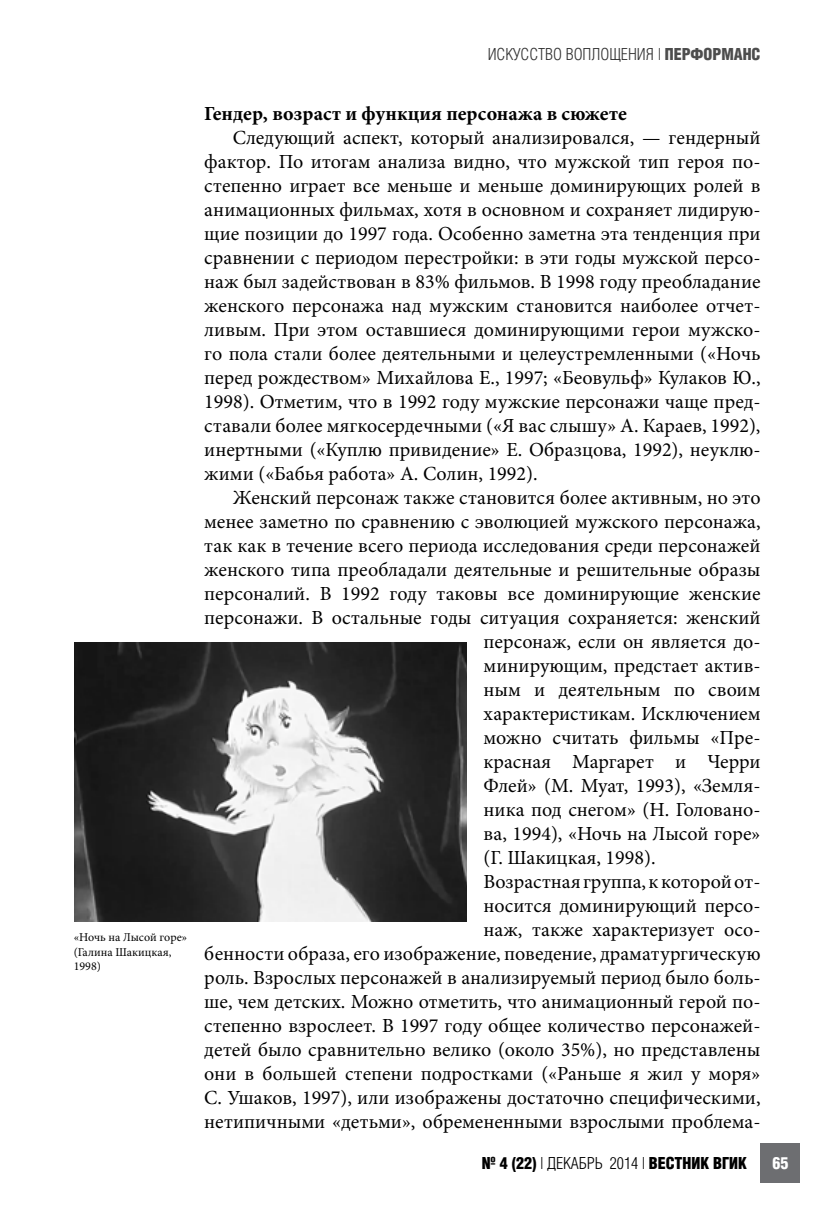
<style>
.page{position:relative;width:823px;height:1219px;background:#fff}
.page>*{position:absolute;margin:0;border:0;box-sizing:border-box;transform-origin:0 0}
.t1{font:20px/24px "Minion Pro";color:#000;text-align:justify}
.t2{font:700 20px "Minion Pro";color:#000}
.t3{font:700 16px "AG Letterica Cond L";color:#000}
.t4{font:16px "AG Letterica Cond L";color:#333}
.t5{font:700 16px "AG Letterica Cond L";color:#fff}
.t6{font:12px/14.4px "Minion Pro";color:#000}
.s1{font-weight:700;color:#4d4d4d}
.s2{font-weight:400}
</style>
<div class="page">
<div style="left:760px;top:1143px;width:39px;height:40px;background:#6d6e71"></div>
<img style="left:74px;top:643px;width:392px;height:278px">
<p class="t6" style="left:74px;top:930px;width:115px">«Ночь на Лысой горе» (Галина Шакицкая,<br>1998)</p>
<p class="t4" style="left:487px;top:44px;width:274px">ИСКУССТВО ВОПЛОЩЕНИЯ | <span class="s1">ПЕРФОРМАНС</span></p>
<p class="t2" style="left:204px;top:100px;width:424px">Гендер, возраст и функция персонажа в сюжете</p>
<p class="t1" style="left:204px;top:126px;width:557px;text-indent:28px">Следующий аспект, который анализировался, — гендерный фактор. По итогам анализа видно, что мужской тип героя по&shy;степенно играет все меньше и меньше доминирующих ролей в анимационных фильмах, хотя в основном и сохраняет лидирую&shy;щие позиции до 1997 года. Особенно заметна эта тенденция при сравнении с периодом перестройки: в эти годы мужской персо&shy;наж был задействован в 83% фильмов. В 1998 году преобладание женского персонажа над мужским становится наиболее отчет&shy;ливым. При этом оставшиеся доминирующими герои мужско&shy;го пола стали более деятельными и целеустремленными («Ночь перед рождеством» Михайлова Е., 1997; «Беовульф» Кулаков Ю., 1998). Отметим, что в 1992 году мужские персонажи чаще пред&shy;ставали более мягкосердечными («Я вас слышу» А. Караев, 1992), инертными («Куплю привидение» Е. Образцова, 1992), неуклю&shy;жими («Бабья работа» А. Солин, 1992).</p>
<p class="t1" style="left:232px;top:486px;width:529px">Женский персонаж также становится более активным, но это</p>
<p class="t1" style="left:204px;top:510px;width:557px">менее заметно по сравнению с эволюцией мужского персонажа,</p>
<p class="t1" style="left:204px;top:534px;width:557px">так как в течение всего периода исследования среди персонажей</p>
<p class="t1" style="left:204px;top:558px;width:557px">женского типа преобладали деятельные и решительные образы</p>
<p class="t1" style="left:204px;top:582px;width:557px">персоналий. В 1992 году таковы все доминирующие женские</p>
<p class="t1" style="left:204px;top:606px;width:557px">персонажи. В остальные годы ситуация сохраняется: женский</p>
<p class="t1" style="left:483px;top:630px;width:278px">персонаж, если он является до-</p>
<p class="t1" style="left:483px;top:654px;width:278px">минирующим, предстает актив-</p>
<p class="t1" style="left:483px;top:678px;width:278px">ным и деятельным по своим</p>
<p class="t1" style="left:483px;top:702px;width:278px">характеристикам. Исключением</p>
<p class="t1" style="left:483px;top:726px;width:278px">можно считать фильмы «Пре-</p>
<p class="t1" style="left:483px;top:750px;width:278px">красная Маргарет и Черри</p>
<p class="t1" style="left:483px;top:774px;width:278px">Флей» (М. Муат, 1993), «Земля-</p>
<p class="t1" style="left:483px;top:798px;width:278px">ника под снегом» (Н. Головано-</p>
<p class="t1" style="left:483px;top:822px;width:278px">ва, 1994), «Ночь на Лысой горе»</p>
<p class="t1" style="left:483px;top:846px;width:173px">(Г. Шакицкая, 1998).</p>
<p class="t1" style="left:483px;top:870px;width:278px">Возрастная группа, к которой от-</p>
<p class="t1" style="left:483px;top:894px;width:278px">носится доминирующий персо-</p>
<p class="t1" style="left:483px;top:918px;width:278px">наж, также характеризует осо-</p>
<p class="t1" style="left:204px;top:942px;width:557px">бенности образа, его изображение, поведение, драматургическую</p>
<p class="t1" style="left:204px;top:966px;width:557px">роль. Взрослых персонажей в анализируемый период было боль-</p>
<p class="t1" style="left:204px;top:990px;width:557px">ше, чем детских. Можно отметить, что анимационный герой по-</p>
<p class="t1" style="left:204px;top:1014px;width:557px">степенно взрослеет. В 1997 году общее количество персонажей-</p>
<p class="t1" style="left:204px;top:1038px;width:557px">детей было сравнительно велико (около 35%), но представлены</p>
<p class="t1" style="left:204px;top:1062px;width:557px">они в большей степени подростками («Раньше я жил у моря»</p>
<p class="t1" style="left:204px;top:1086px;width:557px">С. Ушаков, 1997), или изображены достаточно специфическими,</p>
<p class="t1" style="left:204px;top:1110px;width:557px">нетипичными «детьми», обремененными взрослыми проблема-</p>
<p class="t3" style="left:481px;top:1153px;width:267px">№ 4 (22) <span class="s2">| ДЕКАБРЬ 2014 |</span> ВЕСТНИК ВГИК</p>
<p class="t5" style="left:772px;top:1153px;width:17px">65</p>
</div>
